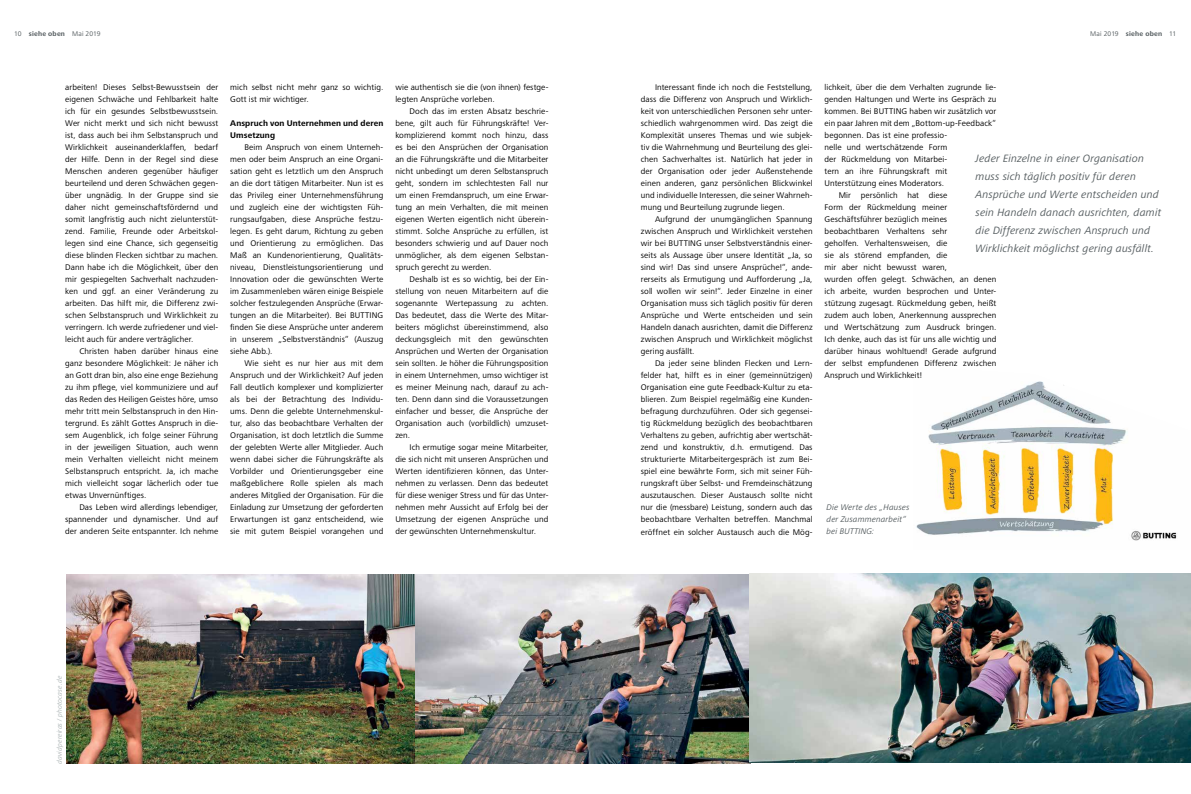
<style>
.page{position:relative;width:1191px;height:794px;background:#fff}
.page>*{position:absolute;margin:0;border:0;box-sizing:border-box;transform-origin:0 0}
.t1{font:italic 11px/18px "Frutiger Next Pro";letter-spacing:.01em;color:#555d60}
.t2{font:8.5px/12px "Frutiger Next Pro";letter-spacing:.01em;color:#000;text-align:justify}
.t3{font:italic 8.5px/12px "Frutiger Next Pro";letter-spacing:.01em;color:#555d60}
.t4{font:700 8.5px/12px "Frutiger Next Pro";letter-spacing:.01em;color:#000}
.t5{font:7px "Frutiger Next Pro";letter-spacing:-.005em;color:#555d60}
.t6{font:italic 7px "Frutiger Next Pro";letter-spacing:.015em;color:#abb3b4}
.s1{font-weight:700}
</style>
<div class="page">
<img style="left:916px;top:381px;width:261px;height:160px">
<img style="left:414px;top:574px;width:777px;height:189px">
<img style="left:66px;top:574px;width:348px;height:189px">
<p class="t5" style="left:14px;top:30px;width:88px">10 <span class="s1">siehe oben</span> Mai 2019</p>
<p class="t5" style="left:1090px;top:30px;width:88px">Mai 2019 <span class="s1">siehe oben</span> 11</p>
<p class="t2" style="left:65px;top:81px;width:155px">arbeiten! Dieses Selbst-Bewusstsein der eigenen Schwäche und Fehlbarkeit halte ich für ein gesundes Selbstbewusstsein.<br>Wer nicht merkt und sich nicht bewusst ist, dass auch bei ihm Selbstanspruch und Wirklichkeit auseinanderklaffen, bedarf der Hilfe. Denn in der Regel sind diese Menschen anderen gegenüber häufiger beurteilend und deren Schwächen gegen&shy;über ungnädig. In der Gruppe sind sie daher nicht gemeinschaftsfördernd und somit langfristig auch nicht zielunterstüt&shy;zend. Familie, Freunde oder Arbeitskol&shy;legen sind eine Chance, sich gegenseitig diese blinden Flecken sichtbar zu machen.<br>Dann habe ich die Möglichkeit, über den mir gespiegelten Sachverhalt nachzuden&shy;ken und ggf. an einer Veränderung zu arbeiten. Das hilft mir, die Differenz zwi&shy;schen Selbstanspruch und Wirklichkeit zu verringern. Ich werde zufriedener und viel&shy;leicht auch für andere verträglicher.</p>
<p class="t2" style="left:65px;top:345px;width:155px;text-indent:14px">Christen haben darüber hinaus eine ganz besondere Möglichkeit: Je näher ich an Gott dran bin, also eine enge Beziehung zu ihm pflege, viel kommuniziere und auf das Reden des Heiligen Geistes höre, umso mehr tritt mein Selbstanspruch in den Hin&shy;tergrund. Es zählt Gottes Anspruch in die&shy;sem Augenblick, ich folge seiner Führung in der jeweiligen Situation, auch wenn mein Verhalten vielleicht nicht meinem Selbstanspruch entspricht. Ja, ich mache mich vielleicht sogar lächerlich oder tue etwas Unvernünftiges.</p>
<p class="t2" style="left:65px;top:501px;width:155px;text-indent:14px">Das Leben wird allerdings lebendiger, spannender und dynamischer. Und auf der anderen Seite entspannter. Ich nehme</p>
<p class="t2" style="left:230px;top:81px;width:155px">mich selbst nicht mehr ganz so wichtig.<br>Gott ist mir wichtiger.</p>
<p class="t4" style="left:230px;top:117px;width:154px">Anspruch von Unternehmen und deren<br>Umsetzung</p>
<p class="t2" style="left:230px;top:141px;width:155px;text-indent:14px">Beim Anspruch von einem Unterneh&shy;men oder beim Anspruch an eine Organi&shy;sation geht es letztlich um den Anspruch an die dort tätigen Mitarbeiter. Nun ist es das Privileg einer Unternehmensführung und zugleich eine der wichtigsten Füh&shy;rungsaufgaben, diese Ansprüche festzu&shy;legen. Es geht darum, Richtung zu geben und Orientierung zu ermöglichen. Das Maß an Kundenorientierung, Qualitäts&shy;niveau, Dienstleistungsorientierung und Innovation oder die gewünschten Werte im Zusammenleben wären einige Beispiele solcher festzulegenden Ansprüche (Erwar&shy;tungen an die Mitarbeiter). Bei BUTTING finden Sie diese Ansprüche unter anderem in unserem „Selbstverständnis“ (Auszug siehe Abb.).</p>
<p class="t2" style="left:230px;top:357px;width:155px;text-indent:14px">Wie sieht es nur hier aus mit dem Anspruch und der Wirklichkeit? Auf jeden Fall deutlich komplexer und komplizierter als bei der Betrachtung des Individu&shy;ums. Denn die gelebte Unternehmenskul&shy;tur, also das beobachtbare Verhalten der Organisation, ist doch letztlich die Summe der gelebten Werte aller Mitglieder. Auch wenn dabei sicher die Führungskräfte als Vorbilder und Orientierungsgeber eine maßgeblichere Rolle spielen als mach anderes Mitglied der Organisation. Für die Einladung zur Umsetzung der geforderten Erwartungen ist ganz entscheidend, wie sie mit gutem Beispiel vorangehen und</p>
<p class="t2" style="left:395px;top:81px;width:155px">wie authentisch sie die (von ihnen) festge&shy;legten Ansprüche vorleben.</p>
<p class="t2" style="left:395px;top:105px;width:155px;text-indent:14px">Doch das im ersten Absatz beschrie&shy;bene, gilt auch für Führungskräfte! Ver&shy;komplizierend kommt noch hinzu, dass es bei den Ansprüchen der Organisation an die Führungskräfte und die Mitarbeiter nicht unbedingt um deren Selbstanspruch geht, sondern im schlechtesten Fall nur um einen Fremdanspruch, um eine Erwar&shy;tung an mein Verhalten, die mit meinen eigenen Werten eigentlich nicht überein&shy;stimmt. Solche Ansprüche zu erfüllen, ist besonders schwierig und auf Dauer noch unmöglicher, als dem eigenen Selbstan&shy;spruch gerecht zu werden.</p>
<p class="t2" style="left:395px;top:273px;width:155px;text-indent:14px">Deshalb ist es so wichtig, bei der Ein&shy;stellung von neuen Mitarbeitern auf die sogenannte Wertepassung zu achten.<br>Das bedeutet, dass die Werte des Mitar&shy;beiters möglichst übereinstimmend, also deckungsgleich mit den gewünschten Ansprüchen und Werten der Organisation sein sollten. Je höher die Führungsposition in einem Unternehmen, umso wichtiger ist es meiner Meinung nach, darauf zu ach&shy;ten. Denn dann sind die Voraussetzungen einfacher und besser, die Ansprüche der Organisation auch (vorbildlich) umzuset&shy;zen.</p>
<p class="t2" style="left:395px;top:441px;width:155px;text-indent:14px">Ich ermutige sogar meine Mitarbeiter, die sich nicht mit unseren Ansprüchen und Werten identifizieren können, das Unter&shy;nehmen zu verlassen. Denn das bedeutet für diese weniger Stress und für das Unter&shy;nehmen mehr Aussicht auf Erfolg bei der Umsetzung der eigenen Ansprüche und der gewünschten Unternehmenskultur.</p>
<p class="t6" style="left:55px;top:763px;width:89px;rotate:-90deg">davidpereiras / photocase.de</p>
<p class="t2" style="left:641px;top:81px;width:173px;text-indent:14px">Interessant finde ich noch die Feststellung, dass die Differenz von Anspruch und Wirklich&shy;keit von unterschiedlichen Personen sehr unter&shy;schiedlich wahrgenommen wird. Das zeigt die Komplexität unseres Themas und wie subjek&shy;tiv die Wahrnehmung und Beurteilung des glei&shy;chen Sachverhaltes ist. Natürlich hat jeder in der Organisation oder jeder Außenstehende einen anderen, ganz persönlichen Blickwinkel und individuelle Interessen, die seiner Wahrneh&shy;mung und Beurteilung zugrunde liegen.</p>
<p class="t2" style="left:641px;top:213px;width:173px;text-indent:14px">Aufgrund der unumgänglichen Spannung zwischen Anspruch und Wirklichkeit verstehen wir bei BUTTING unser Selbstverständnis einer&shy;seits als Aussage über unsere Identität „Ja, so sind wir! Das sind unsere Ansprüche!“, ande&shy;rerseits als Ermutigung und Aufforderung „Ja, soll wollen wir sein!“. Jeder Einzelne in einer Organisation muss sich täglich positiv für deren Ansprüche und Werte entscheiden und sein Handeln danach ausrichten, damit die Differenz zwischen Anspruch und Wirklichkeit möglichst gering ausfällt.</p>
<p class="t2" style="left:641px;top:357px;width:173px;text-indent:14px">Da jeder seine blinden Flecken und Lern&shy;felder hat, hilft es in einer (gemeinnützigen)<br>Organisation eine gute Feedback-Kultur zu eta&shy;blieren. Zum Beispiel regelmäßig eine Kunden&shy;befragung durchzuführen. Oder sich gegensei&shy;tig Rückmeldung bezüglich des beobachtbaren Verhaltens zu geben, aufrichtig aber wertschät&shy;zend und konstruktiv, d.h. ermutigend. Das strukturierte Mitarbeitergespräch ist zum Bei&shy;spiel eine bewährte Form, sich mit seiner Füh&shy;rungskraft über Selbst- und Fremdeinschätzung auszutauschen. Dieser Austausch sollte nicht nur die (messbare) Leistung, sondern auch das beobachtbare Verhalten betreffen. Manchmal eröffnet ein solcher Austausch auch die Mög-</p>
<p class="t2" style="left:824px;top:81px;width:173px">lichkeit, über die dem Verhalten zugrunde lie-</p>
<p class="t2" style="left:824px;top:93px;width:173px">genden Haltungen und Werte ins Gespräch zu</p>
<p class="t2" style="left:824px;top:105px;width:173px">kommen. Bei BUTTING haben wir zusätzlich vor</p>
<p class="t2" style="left:824px;top:117px;width:173px">ein paar Jahren mit dem „Bottom-up-Feedback“</p>
<p class="t2" style="left:824px;top:129px;width:124px">begonnen. Das ist eine professio-</p>
<p class="t2" style="left:824px;top:141px;width:124px">nelle und wertschätzende Form</p>
<p class="t2" style="left:824px;top:153px;width:124px">der Rückmeldung von Mitarbei-</p>
<p class="t2" style="left:824px;top:165px;width:124px">tern an ihre Führungskraft mit</p>
<p class="t2" style="left:824px;top:177px;width:121px">Unterstützung eines Moderators.</p>
<p class="t2" style="left:838px;top:189px;width:110px">Mir persönlich hat diese</p>
<p class="t2" style="left:824px;top:201px;width:124px">Form der Rückmeldung meiner</p>
<p class="t2" style="left:824px;top:214px;width:124px">Geschäftsführer bezüglich meines</p>
<p class="t2" style="left:824px;top:226px;width:124px">beobachtbaren Verhaltens sehr</p>
<p class="t2" style="left:824px;top:238px;width:124px">geholfen. Verhaltensweisen, die</p>
<p class="t2" style="left:824px;top:250px;width:124px">sie als störend empfanden, die</p>
<p class="t2" style="left:824px;top:262px;width:124px">mir aber nicht bewusst waren,</p>
<p class="t2" style="left:824px;top:274px;width:173px">wurden offen gelegt. Schwächen, an denen</p>
<p class="t2" style="left:824px;top:286px;width:173px">ich arbeite, wurden besprochen und Unter-</p>
<p class="t2" style="left:824px;top:298px;width:173px">stützung zugesagt. Rückmeldung geben, heißt</p>
<p class="t2" style="left:824px;top:310px;width:173px">zudem auch loben, Anerkennung aussprechen</p>
<p class="t2" style="left:824px;top:322px;width:173px">und Wertschätzung zum Ausdruck bringen.</p>
<p class="t2" style="left:824px;top:334px;width:173px">Ich denke, auch das ist für uns alle wichtig und</p>
<p class="t2" style="left:824px;top:346px;width:173px">darüber hinaus wohltuend! Gerade aufgrund</p>
<p class="t2" style="left:824px;top:358px;width:173px">der selbst empfundenen Differenz zwischen</p>
<p class="t2" style="left:824px;top:370px;width:99px">Anspruch und Wirklichkeit!</p>
<p class="t1" style="left:975px;top:149px;width:187px">Jeder Einzelne in einer Organisation muss sich täglich positiv für deren Ansprüche und Werte entscheiden und sein Handeln danach ausrichten, damit die Differenz zwischen Anspruch und Wirklichkeit möglichst gering ausfällt.</p>
<p class="t3" style="left:826px;top:501px;width:84px">Die Werte des „Hauses der Zusammenarbeit“ bei BUTTING:</p>
</div>
